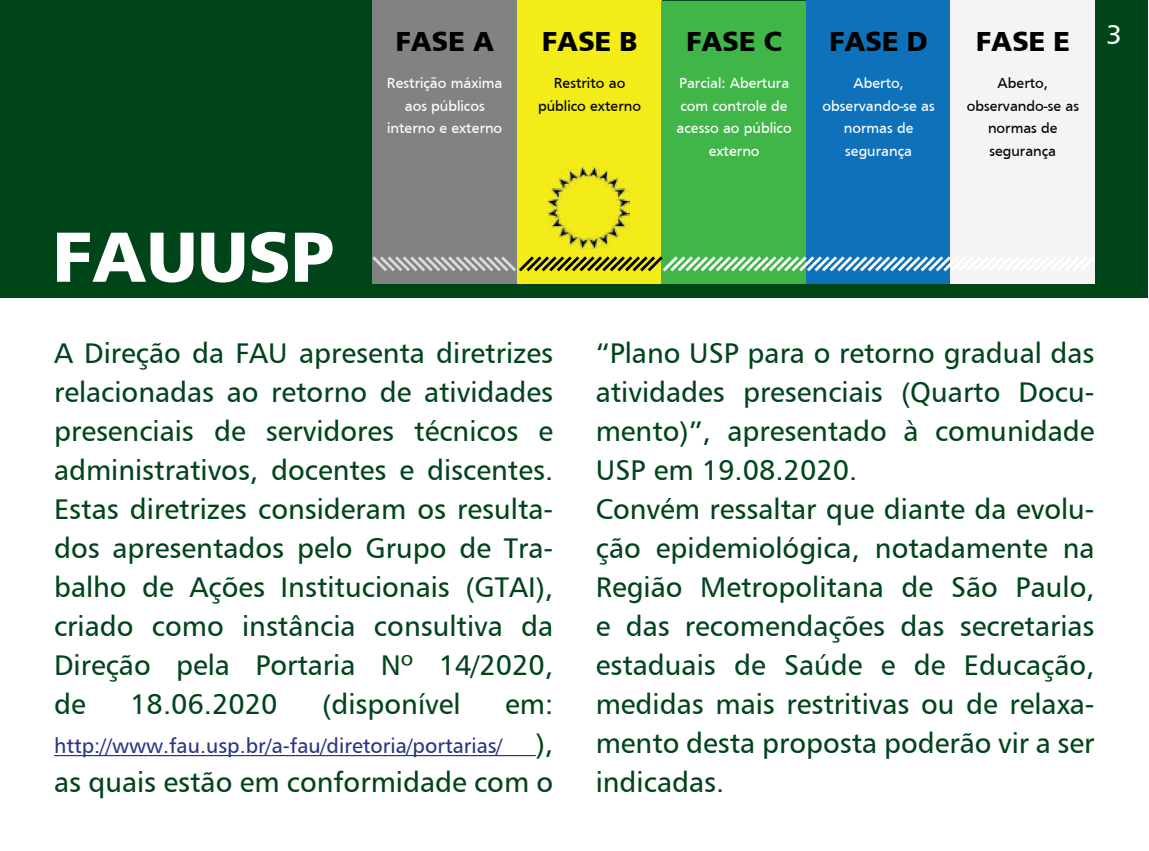
<style>
.page{position:relative;width:1149px;height:851px;background:#fff}
.page>*{position:absolute;margin:0;border:0;box-sizing:border-box;transform-origin:0 0}
.t1{font:900 70.2px "Frutiger";color:#fff}
.t2{font:28.5px/39px "Humanist 777 BT Roman B";color:#00451a;text-align:justify}
.t3{font:900 27px "Frutiger";color:#000}
.t4{font:27px "Humanist 777 BT Roman B";color:#fff}
.t5{font:21px "Humanist 777 BT Roman B";color:#283583}
.t6{font:15px/22.5px "Frutiger";color:#fff;text-align:center}
.t7{font:15px/22.5px "Frutiger";color:#000;text-align:center}
.s1{font-size:28.5px;color:#00451a}
</style>
<div class="page">
<div style="left:0;top:0;width:1147px;height:298px;background:#00451a"></div>
<div style="left:372px;top:0;width:144px;height:284px;background:#818382"></div>
<div style="left:517px;top:0;width:144px;height:284px;background:#f3ec18"></div>
<div style="left:661px;top:1px;width:144px;height:283px;background:#40b648"></div>
<div style="left:806px;top:0;width:144px;height:284px;background:#0f71ba"></div>
<div style="left:950px;top:0;width:144px;height:284px;background:#f4f4f4"></div>
<img style="left:547px;top:167px;width:82px;height:81px">
<svg style="left:372px;top:253px;width:723px;height:21px"></svg>
<hr style="left:54px;top:754px;width:481px;height:2px;background:#283583">
<p class="t3" style="left:396px;top:25px;width:100px">FASE A</p>
<p class="t3" style="left:542px;top:25px;width:97px">FASE B</p>
<p class="t3" style="left:686px;top:25px;width:97px">FASE C</p>
<p class="t3" style="left:829px;top:25px;width:100px">FASE D</p>
<p class="t3" style="left:975px;top:25px;width:95px">FASE E</p>
<p class="t6" style="left:387px;top:72px;width:117px">Restrição máxima aos públicos interno e externo</p>
<p class="t7" style="left:538px;top:72px;width:104px">Restrito ao público externo</p>
<p class="t6" style="left:676px;top:72px;width:116px">Parcial: Abertura com controle de acesso ao público externo</p>
<p class="t6" style="left:822px;top:72px;width:114px">Aberto, observando-se as normas de segurança</p>
<p class="t7" style="left:966px;top:72px;width:114px">Aberto, observando-se as normas de segurança</p>
<p class="t4" style="left:1106px;top:18px;width:17px">3</p>
<h1 class="t1" style="left:53px;top:215px;width:282px">FAUUSP</h1>
<p class="t2" style="left:54px;top:333px;width:500px">A Direção da FAU apresenta diretrizes relacionadas ao retorno de atividades presenciais de servidores técnicos e administrativos, docentes e discentes.<br>Estas diretrizes consideram os resulta&shy;dos apresentados pelo Grupo de Tra&shy;balho de Ações Institucionais (GTAI), criado como instância consultiva da Direção pela Portaria Nº 14/2020, de</p>
<p class="t2" style="left:130px;top:684px;width:149px">18.06.2020</p>
<p class="t2" style="left:322px;top:684px;width:140px">(disponível</p>
<p class="t2" style="left:505px;top:684px;width:50px">em:</p>
<p class="t5" style="left:54px;top:733px;width:500px">http://www.fau.usp.br/a-fau/diretoria/portarias/ <span class="s1">),</span></p>
<p class="t2" style="left:54px;top:762px;width:500px">as quais estão em conformidade com o</p>
<p class="t2" style="left:595px;top:333px;width:500px;text-align:left">“Plano USP para o retorno gradual das atividades presenciais (Quarto Docu&shy;mento)”, apresentado à comunidade USP em 19.08.2020.<br>Convém ressaltar que diante da evolu&shy;ção epidemiológica, notadamente na Região Metropolitana de São Paulo, e das recomendações das secretarias estaduais de Saúde e de Educação, medidas mais restritivas ou de relaxa&shy;mento desta proposta poderão vir a ser indicadas.</p>
</div>
